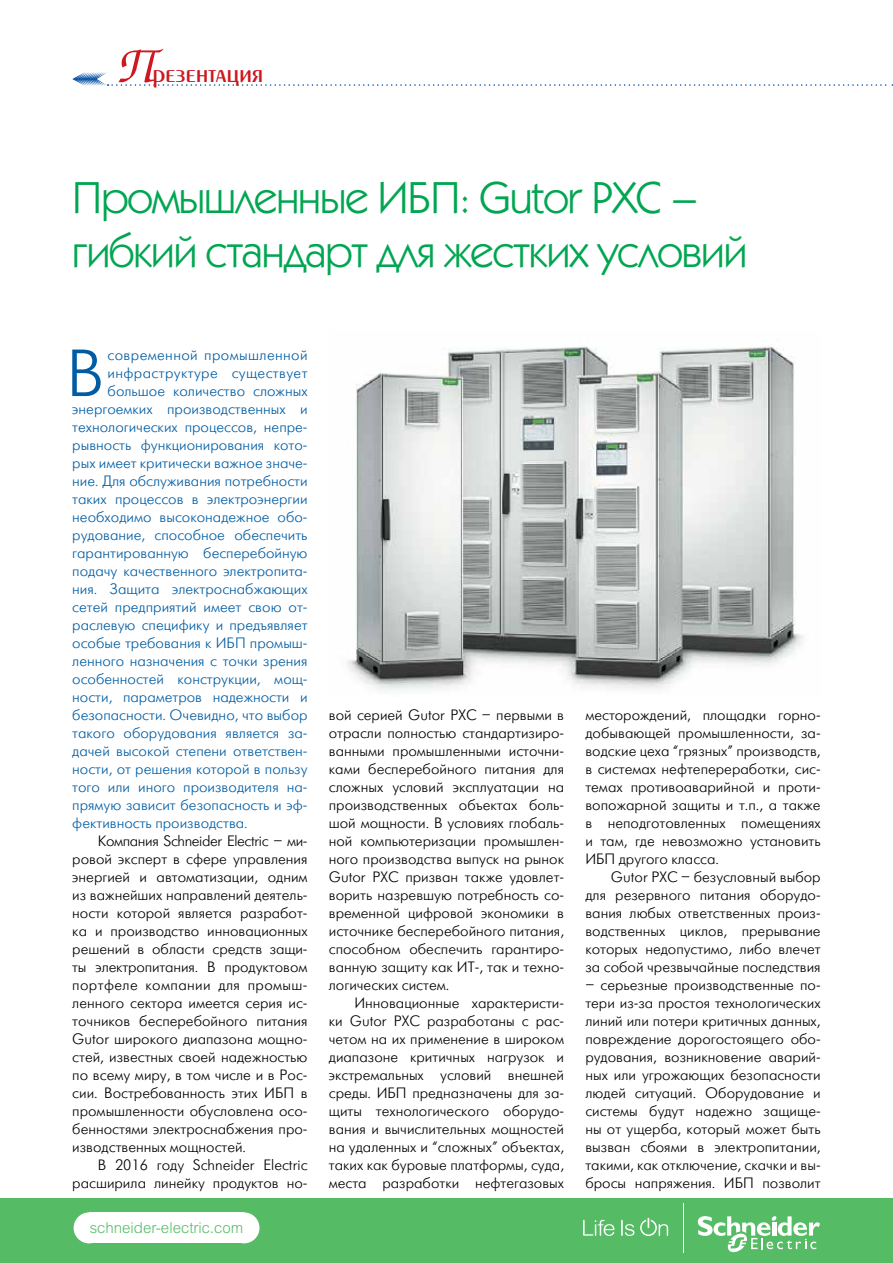
<style>
.page{position:relative;width:893px;height:1263px;background:#fff}
.page>*{position:absolute;margin:0;border:0;box-sizing:border-box;transform-origin:0 0}
.t1{font:66.45px "Futuris Light C";color:#005da4}
.t2{font:45px/54px "Kabel C";letter-spacing:-.02em;color:#00a651}
.t3{font:27px "Penta Demi";color:#ce171e}
.t4{font:15px/18px "Futuris Light C";color:#000;text-align:justify}
.t5{font:15px "Futuris Light C";color:#005da4}
.t6{font:15px "Futuris Light C";letter-spacing:.025em;color:#005da4}
.t7{font:300 15px "Arial MT Std";color:#56bb65}
.s1{font-family:"Zapf Chancery C";font-size:54px}
</style>
<div class="page">
<svg style="left:72px;top:72px;width:821px;height:14px"></svg>
<div style="left:0;top:1198px;width:893px;height:65px;background:#56bb65"></div>
<img style="left:347px;top:346px;width:457px;height:345px">
<div style="left:74px;top:1212px;width:31px;height:31px;background:#fff;border-radius:50%"></div>
<div style="left:229px;top:1212px;width:30px;height:31px;background:#fff;border-radius:50%"></div>
<div style="left:89px;top:1212px;width:155px;height:31px;background:#fff"></div>
<svg style="left:583px;top:1220px;width:31px;height:16px"></svg>
<svg style="left:621px;top:1220px;width:13px;height:16px"></svg>
<svg style="left:640px;top:1218px;width:28px;height:18px"></svg>
<svg style="left:698px;top:1216px;width:122px;height:37px"></svg>
<hr style="left:683px;top:1204px;width:1px;height:49px;background:#fff">
<h3 class="t3" style="left:117px;top:60px;width:148px"><span class="s1">П</span>резентация</h3>
<h2 class="t2" style="left:72px;top:169px;width:676px">Промышленные ИБП: Gutor PXC – гибкий стандарт для жестких условий</h2>
<h1 class="t1" style="left:66px;top:339px;width:39px">В</h1>
<p class="t6" style="left:108px;top:347px;width:202px">современной промышленной</p>
<p class="t6" style="left:108px;top:365px;width:202px">инфраструктуре существует</p>
<p class="t5" style="left:108px;top:383px;width:202px">большое количество сложных</p>
<p class="t5" style="left:72px;top:401px;width:237px">энергоемких производственных и</p>
<p class="t5" style="left:72px;top:419px;width:237px">технологических процессов, непре-</p>
<p class="t5" style="left:72px;top:437px;width:237px">рывность функционирования кото-</p>
<p class="t5" style="left:72px;top:455px;width:237px">рых имеет критически важное значе-</p>
<p class="t5" style="left:72px;top:473px;width:237px">ние. Для обслуживания потребности</p>
<p class="t5" style="left:72px;top:491px;width:237px">таких процессов в электроэнергии</p>
<p class="t5" style="left:72px;top:509px;width:237px">необходимо высоконадежное обо-</p>
<p class="t5" style="left:72px;top:527px;width:237px">рудование, способное обеспечить</p>
<p class="t5" style="left:72px;top:545px;width:237px">гарантированную бесперебойную</p>
<p class="t5" style="left:72px;top:563px;width:237px">подачу качественного электропита-</p>
<p class="t5" style="left:72px;top:581px;width:237px">ния. Защита электроснабжающих</p>
<p class="t5" style="left:72px;top:599px;width:237px">сетей предприятий имеет свою от-</p>
<p class="t5" style="left:72px;top:617px;width:237px">раслевую специфику и предъявляет</p>
<p class="t5" style="left:72px;top:635px;width:237px">особые требования к ИБП промыш-</p>
<p class="t5" style="left:72px;top:653px;width:237px">ленного назначения с точки зрения</p>
<p class="t5" style="left:72px;top:671px;width:237px">особенностей конструкции, мощ-</p>
<p class="t5" style="left:72px;top:689px;width:237px">ности, параметров надежности и</p>
<p class="t5" style="left:72px;top:707px;width:237px">безопасности. Очевидно, что выбор</p>
<p class="t5" style="left:72px;top:725px;width:237px">такого оборудования является за-</p>
<p class="t5" style="left:72px;top:743px;width:237px">дачей высокой степени ответствен-</p>
<p class="t5" style="left:72px;top:761px;width:237px">ности, от решения которой в пользу</p>
<p class="t5" style="left:72px;top:779px;width:237px">того или иного производителя на-</p>
<p class="t5" style="left:72px;top:797px;width:237px">прямую зависит безопасность и эф-</p>
<p class="t5" style="left:72px;top:815px;width:177px">фективность производства.</p>
<p class="t4" style="left:72px;top:832px;width:237px;text-indent:26px">Компания Schneider Electric – ми&shy;ровой эксперт в сфере управления энергией и автоматизации, одним из важнейших направлений деятель&shy;ности которой является разработ&shy;ка и производство инновационных решений в области средств защи&shy;ты электропитания. В продуктовом портфеле компании для промыш&shy;ленного сектора имеется серия ис&shy;точников бесперебойного питания Gutor широкого диапазона мощно&shy;стей, известных своей надежностью по всему миру, в том числе и в Рос&shy;сии. Востребованность этих ИБП в промышленности обусловлена осо&shy;бенностями электроснабжения про&shy;изводственных мощностей.</p>
<p class="t4" style="left:72px;top:1156px;width:237px;text-align:right">В 2016 году Schneider Electric расширила линейку продуктов но-</p>
<p class="t7" style="left:22px;top:1219px;width:155px">schneider-electr c.com</p>
<p class="t7" style="left:90px;top:1219px;width:155px">schneider-electric.com</p>
<p class="t4" style="left:329px;top:706px;width:237px">вой серией Gutor PXC – первыми в отрасли полностью стандартизиро&shy;ванными промышленными источни&shy;ками бесперебойного питания для сложных условий эксплуатации на производственных объектах боль&shy;шой мощности. В условиях глобаль&shy;ной компьютеризации промышлен&shy;ного производства выпуск на рынок Gutor PXC призван также удовлет&shy;ворить назревшую потребность со&shy;временной цифровой экономики в источнике бесперебойного питания, способном обеспечить гарантиро&shy;ванную защиту как ИТ-, так и техно&shy;логических систем.</p>
<p class="t4" style="left:329px;top:994px;width:237px;text-indent:26px">Инновационные характеристи&shy;ки Gutor PXC разработаны с рас&shy;четом на их применение в широком диапазоне критичных нагрузок и экстремальных условий внешней среды. ИБП предназначены для за&shy;щиты технологического оборудо&shy;вания и вычислительных мощностей на удаленных и “сложных” объектах, таких как буровые платформы, суда, места разработки нефтегазовых</p>
<p class="t4" style="left:585px;top:706px;width:237px">месторождений, площадки горно&shy;добывающей промышленности, за&shy;водские цеха “грязных” производств, в системах нефтепереработки, сис&shy;темах противоаварийной и проти&shy;вопожарной защиты и т.п., а также в неподготовленных помещениях и там, где невозможно установить ИБП другого класса.</p>
<p class="t4" style="left:585px;top:868px;width:237px;text-indent:26px">Gutor PXC – безусловный выбор для резервного питания оборудо&shy;вания любых ответственных произ&shy;водственных циклов, прерывание которых недопустимо, либо влечет за собой чрезвычайные последствия</p>
<p class="t4" style="left:585px;top:976px;width:237px">– серьезные производственные по&shy;тери из-за простоя технологических линий или потери критичных данных, повреждение дорогостоящего обо&shy;рудования, возникновение аварий&shy;ных или угрожающих безопасности людей ситуаций. Оборудование и системы будут надежно защище&shy;ны от ущерба, который может быть вызван сбоями в электропитании, такими, как отключение, скачки и вы&shy;бросы напряжения. ИБП позволит</p>
</div>
